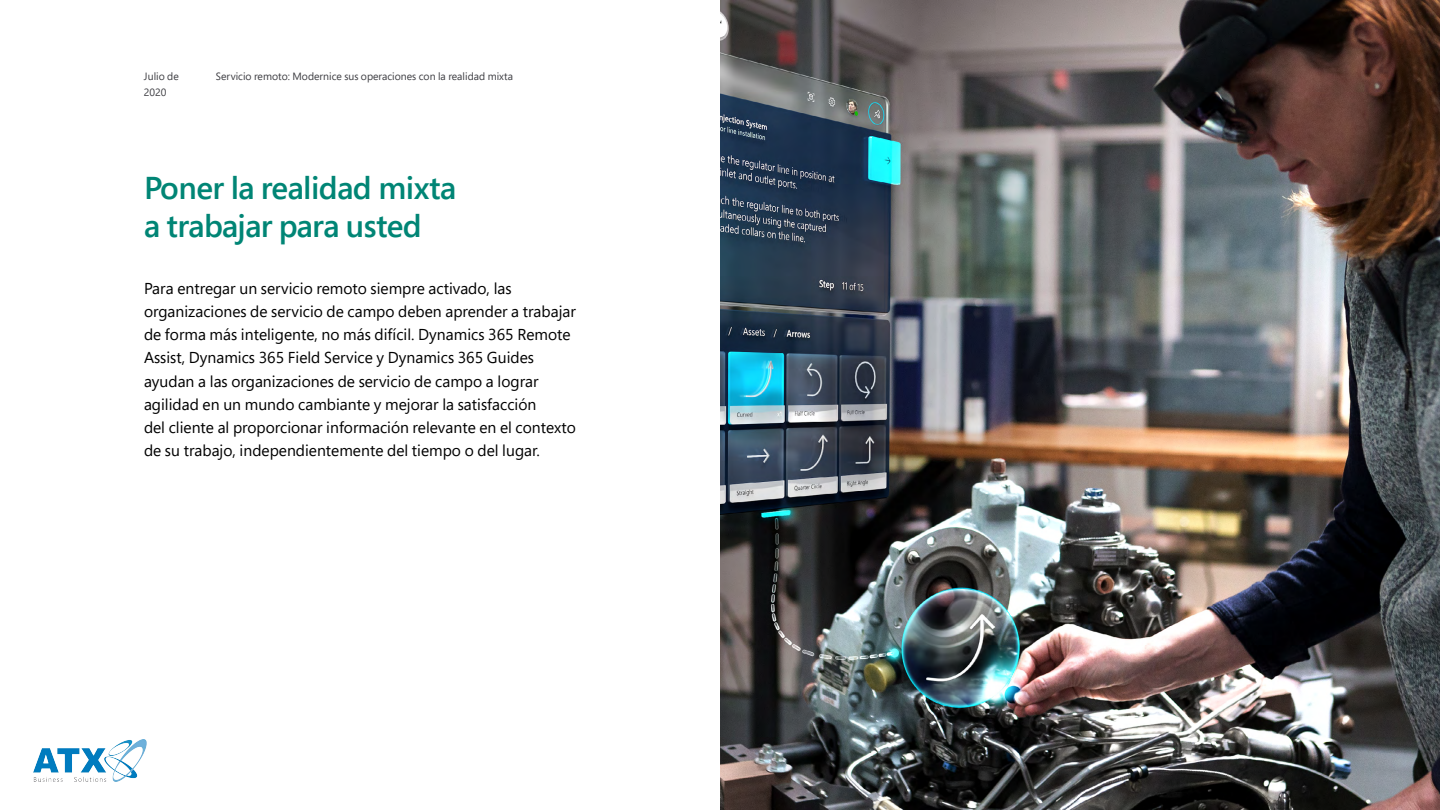
<style>
.page{position:relative;width:1440px;height:810px;background:#fff}
.page>*{position:absolute;margin:0;border:0;box-sizing:border-box;transform-origin:0 0}
.H2_titles{font:600 31.5px/37.8px "Segoe Pro";letter-spacing:-.015em;color:#008575}
.Body_Copy__21_31{font:15.75px/23.2px "Segoe Pro";color:#000}
.t1{font:10.5px/15.8px "Segoe Pro";color:#3c3c41}
</style>
<div class="page">
<img style="left:720px;top:0;width:720px;height:810px">
<img style="left:34px;top:740px;width:113px;height:41px">
<p class="t1" style="left:144px;top:68px;width:36px">Julio de<br>2020</p>
<p class="t1" style="left:216px;top:68px;width:298px">Servicio remoto: Modernice sus operaciones con la realidad mixta</p>
<p class="H2_titles" style="left:144px;top:168px;width:314px">Poner la realidad mixta a trabajar para usted</p>
<p class="Body_Copy__21_31" style="left:144px;top:276px;width:433px">Para entregar un servicio remoto siempre activado, las organizaciones de servicio de campo deben aprender a trabajar de forma más inteligente, no más difícil. Dynamics 365 Remote Assist, Dynamics 365 Field Service y Dynamics 365 Guides ayudan a las organizaciones de servicio de campo a lograr agilidad en un mundo cambiante y mejorar la satisfacción<br>del cliente al proporcionar información relevante en el contexto de su trabajo, independientemente del tiempo o del lugar.</p>
</div>
